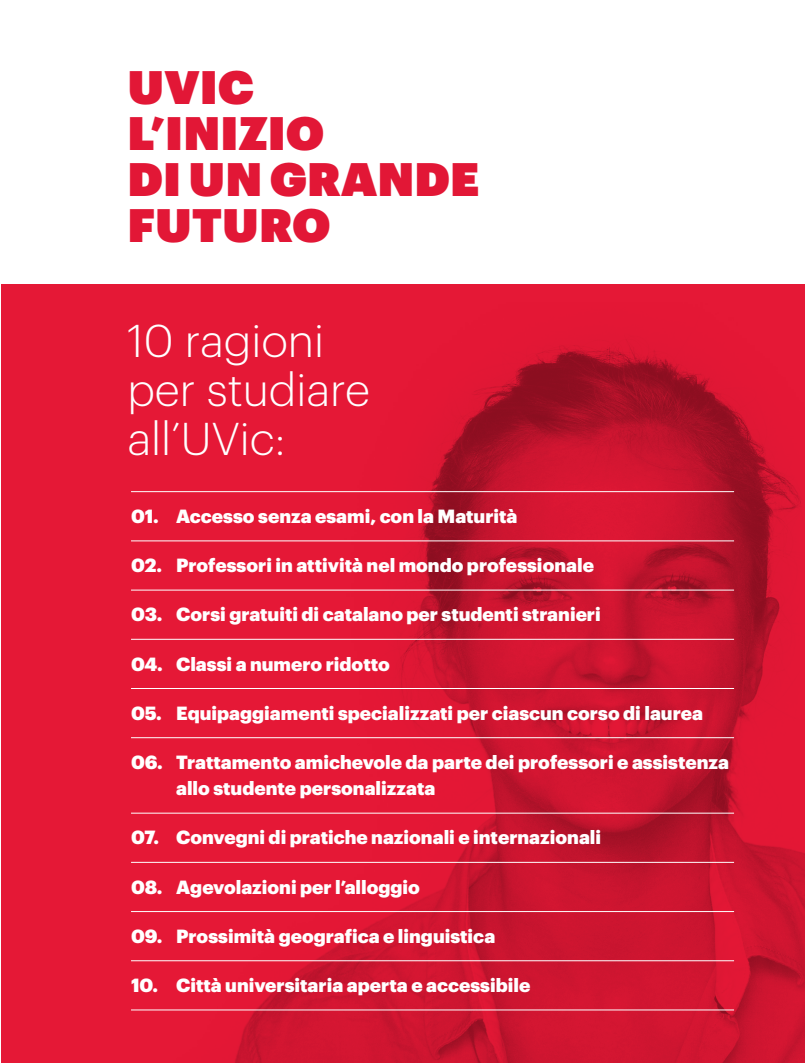
<style>
.page{position:relative;width:805px;height:1063px;background:#fff}
.page>*{position:absolute;margin:0;border:0;box-sizing:border-box;transform-origin:0 0}
.t1{font:46px "Graphik Super";letter-spacing:.005em;color:#e21736}
.t2{font:300 45px/48.8px "Graphik";color:#fff}
.t3{font:900 18.75px/26.2px "Graphik";color:#fff}
</style>
<div class="page">
<div style="left:1px;top:284px;width:803px;height:779px;background:#e51836"></div>
<img style="left:131px;top:339px;width:673px;height:724px">
<hr style="left:131px;top:491px;width:602px;height:1px;background:#fff">
<hr style="left:131px;top:541px;width:602px;height:1px;background:#fff">
<hr style="left:131px;top:590px;width:602px;height:1px;background:#fff">
<hr style="left:131px;top:639px;width:602px;height:1px;background:#fff">
<hr style="left:131px;top:688px;width:602px;height:1px;background:#fff">
<hr style="left:131px;top:737px;width:602px;height:1px;background:#fff">
<hr style="left:131px;top:813px;width:602px;height:1px;background:#fff">
<hr style="left:131px;top:862px;width:602px;height:1px;background:#fff">
<hr style="left:131px;top:911px;width:602px;height:1px;background:#fff">
<hr style="left:131px;top:961px;width:602px;height:1px;background:#fff">
<hr style="left:131px;top:1010px;width:602px;height:1px;background:#fff">
<p class="t1" style="left:127px;top:51px;width:128px">UVIC</p>
<p class="t1" style="left:127px;top:97px;width:198px">L’INIZIO</p>
<p class="t1" style="left:127px;top:143px;width:353px">DI UN GRANDE</p>
<p class="t1" style="left:127px;top:189px;width:204px">FUTURO</p>
<p class="t2" style="left:127px;top:313px;width:244px">10 ragioni per studiare</p>
<p class="t2" style="left:127px;top:411px;width:159px">all’UVic:</p>
<p class="t3" style="left:131px;top:501px;width:388px">01. Accesso senza esami, con la Maturità</p>
<p class="t3" style="left:131px;top:551px;width:464px">02. Professori in attività nel mondo professionale</p>
<p class="t3" style="left:131px;top:600px;width:471px">03. Corsi gratuiti di catalano per studenti stranieri</p>
<p class="t3" style="left:131px;top:649px;width:260px">04. Classi a numero ridotto</p>
<p class="t3" style="left:131px;top:698px;width:573px">05. Equipaggiamenti specializzati per ciascun corso di laurea</p>
<p class="t3" style="left:176px;top:747px;width:554px;text-indent:-45px">06. Trattamento amichevole da parte dei professori e assistenza allo studente personalizzata</p>
<p class="t3" style="left:131px;top:823px;width:471px">07. Convegni di pratiche nazionali e internazionali</p>
<p class="t3" style="left:131px;top:872px;width:290px">08. Agevolazioni per l’alloggio</p>
<p class="t3" style="left:131px;top:921px;width:365px">09. Prossimità geografica e linguistica</p>
<p class="t3" style="left:131px;top:970px;width:401px">10. Città universitaria aperta e accessibile</p>
</div>
